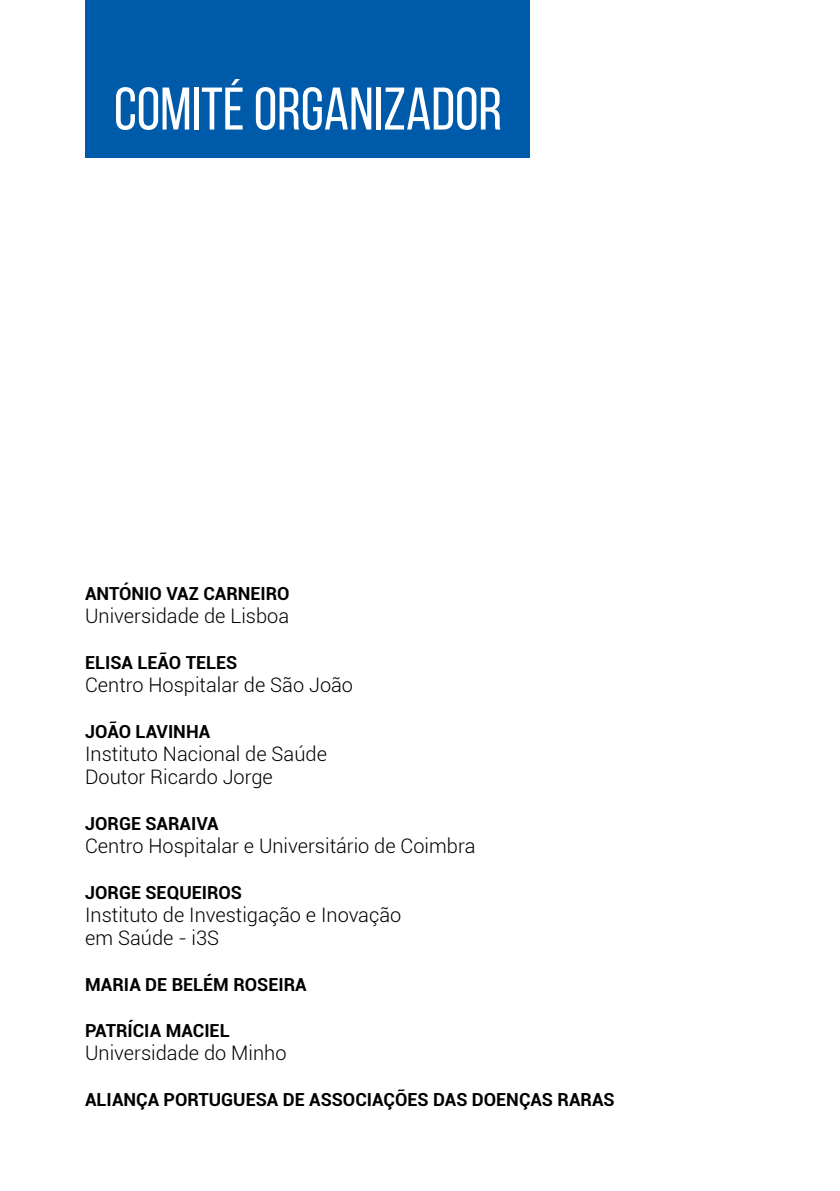
<style>
.page{position:relative;width:840px;height:1191px;background:#fff}
.page>*{position:absolute;margin:0;border:0;box-sizing:border-box;transform-origin:0 0}
.t1{font:60px "Bebas Neue";color:#fff}
.t2{font:300 20px/23px "Roboto";color:#000}
.t3{font:700 18px "Roboto";color:#000}
</style>
<div class="page">
<div style="left:85px;top:0;width:444px;height:157px;background:#005aaa"></div>
<h1 class="t1" style="left:114px;top:76px;width:389px">COMITÉ ORGANIZADOR</h1>
<p class="t3" style="left:85px;top:581px;width:206px">ANTÓNIO VAZ CARNEIRO</p>
<p class="t2" style="left:85px;top:604px;width:205px">Universidade de Lisboa</p>
<p class="t3" style="left:85px;top:650px;width:154px">ELISA LEÃO TELES</p>
<p class="t2" style="left:85px;top:673px;width:269px">Centro Hospitalar de São João</p>
<p class="t3" style="left:85px;top:719px;width:127px">JOÃO LAVINHA</p>
<p class="t2" style="left:85px;top:742px;width:243px">Instituto Nacional de Saúde<br>Doutor Ricardo Jorge</p>
<p class="t3" style="left:85px;top:811px;width:135px">JORGE SARAIVA</p>
<p class="t2" style="left:85px;top:834px;width:392px">Centro Hospitalar e Universitário de Coimbra</p>
<p class="t3" style="left:85px;top:880px;width:158px">JORGE SEQUEIROS</p>
<p class="t2" style="left:85px;top:903px;width:317px">Instituto de Investigação e Inovação em Saúde - i3S</p>
<p class="t3" style="left:85px;top:972px;width:223px">MARIA DE BELÉM ROSEIRA</p>
<p class="t3" style="left:85px;top:1018px;width:146px">PATRÍCIA MACIEL</p>
<p class="t2" style="left:85px;top:1041px;width:203px">Universidade do Minho</p>
<p class="t3" style="left:85px;top:1087px;width:530px">ALIANÇA PORTUGUESA DE ASSOCIAÇÕES DAS DOENÇAS RARAS</p>
</div>
